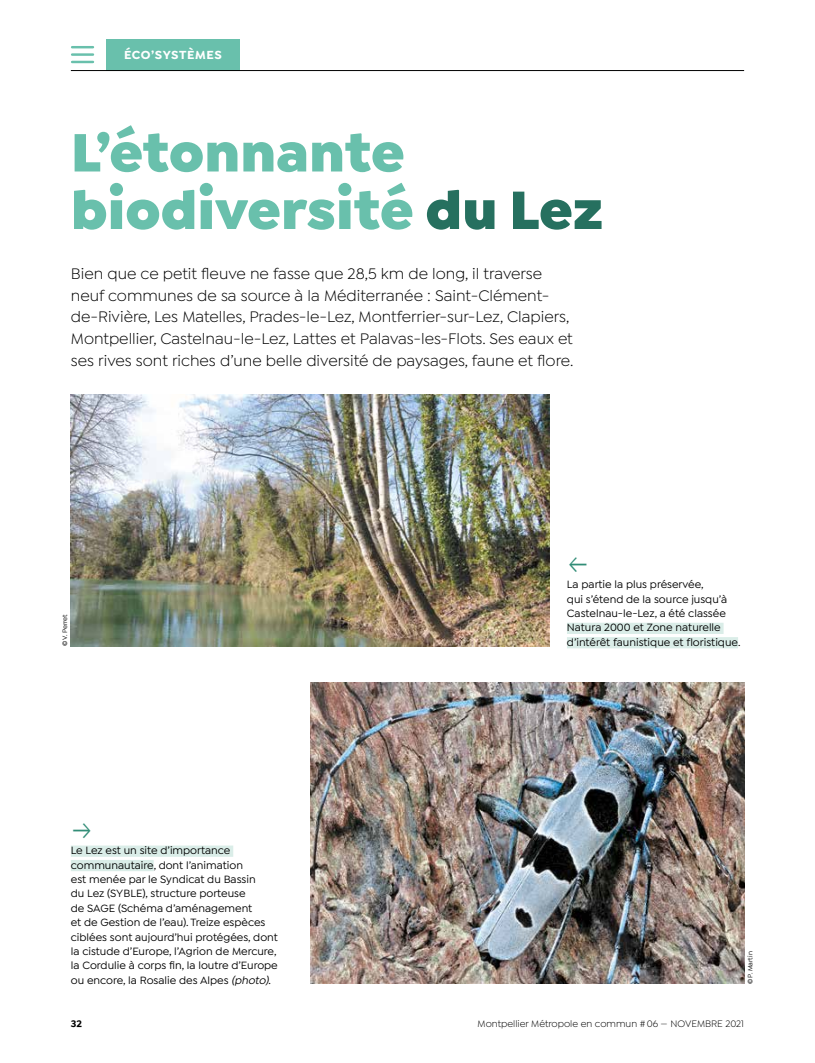
<style>
.page{position:relative;width:815px;height:1063px;background:#fff}
.page>*{position:absolute;margin:0;border:0;box-sizing:border-box;transform-origin:0 0}
.TITRE_46{font:900 57.5px/57.5px "Isidora Sans";color:#69c0ac}
.CHAPO_petit{font:16.25px/21.5px "Isidora Sans";color:#000}
.t1{font:700 12.5px "Isidora Sans";letter-spacing:.04em;color:#fff}
.TXT_COURANT_-_drapea{font:500 11.25px/14.4px "Isidora Sans";color:#000}
.t2{font:10px "Isidora Sans";color:#000}
.t3{font:700 10px "Isidora Sans";color:#000}
.t4{font:500 6.88px "Isidora Sans";color:#000}
.s1{color:#26705f}
.s2{font-style:italic}
</style>
<div class="page">
<hr style="left:72px;top:46px;width:21px;height:2px;background:#69c0ac">
<hr style="left:72px;top:53px;width:21px;height:3px;background:#69c0ac">
<hr style="left:72px;top:61px;width:21px;height:2px;background:#69c0ac">
<div style="left:106px;top:39px;width:134px;height:32px;background:#69c0ac"></div>
<hr style="left:71px;top:70px;width:673px;height:1px;background:#000">
<img style="left:71px;top:394px;width:478px;height:252px">
<img style="left:310px;top:682px;width:434px;height:302px">
<div style="left:71px;top:846px;width:162px;height:11px;background:#daede8"></div>
<div style="left:71px;top:860px;width:83px;height:11px;background:#daede8"></div>
<div style="left:567px;top:623px;width:157px;height:11px;background:#daede8"></div>
<div style="left:567px;top:637px;width:171px;height:11px;background:#daede8"></div>
<p class="t1" style="left:124px;top:47px;width:99px">ÉCO’SYSTÈMES</p>
<p class="TITRE_46" style="left:71px;top:123px;width:534px">L’étonnante biodiversité <span class="s1">du Lez</span></p>
<p class="CHAPO_petit" style="left:71px;top:263px;width:504px">Bien que ce petit fleuve ne fasse que 28,5 km de long, il traverse neuf communes de sa source à la Méditerranée : Saint-Clément&shy;de-Rivière, Les Matelles, Prades-le-Lez, Montferrier-sur-Lez, Clapiers, Montpellier, Castelnau-le-Lez, Lattes et Palavas-les-Flots. Ses eaux et ses rives sont riches d’une belle diversité de paysages, faune et flore.</p>
<p class="t4" style="left:61px;top:646px;width:33px;rotate:-90deg">©V. Perret</p>
<p class="TXT_COURANT_-_drapea" style="left:71px;top:843px;width:209px">Le Lez est un site d’importance communautaire, dont l’animation<br>est menée par le Syndicat du Bassin<br>du Lez (SYBLE), structure porteuse<br>de SAGE (Schéma d’aménagement<br>et de Gestion de l’eau). Treize espèces ciblées sont aujourd’hui protégées, dont la cistude d’Europe, l’Agrion de Mercure, la Cordulie à corps fin, la loutre d’Europe ou encore, la Rosalie des Alpes <span class="s2">(photo)</span>.</p>
<p class="TXT_COURANT_-_drapea" style="left:567px;top:577px;width:175px">La partie la plus préservée,<br>qui s’étend de la source jusqu’à<br>Castelnau-le-Lez, a été classée<br>Natura 2000 et Zone naturelle d’intérêt faunistique et floristique.</p>
<p class="t4" style="left:746px;top:984px;width:34px;rotate:-90deg">©P. Martin</p>
<p class="t3" style="left:71px;top:1017px;width:13px">32</p>
<p class="t2" style="left:478px;top:1018px;width:268px">Montpellier Métropole en commun #06 — NOVEMBRE 2021</p>
</div>
